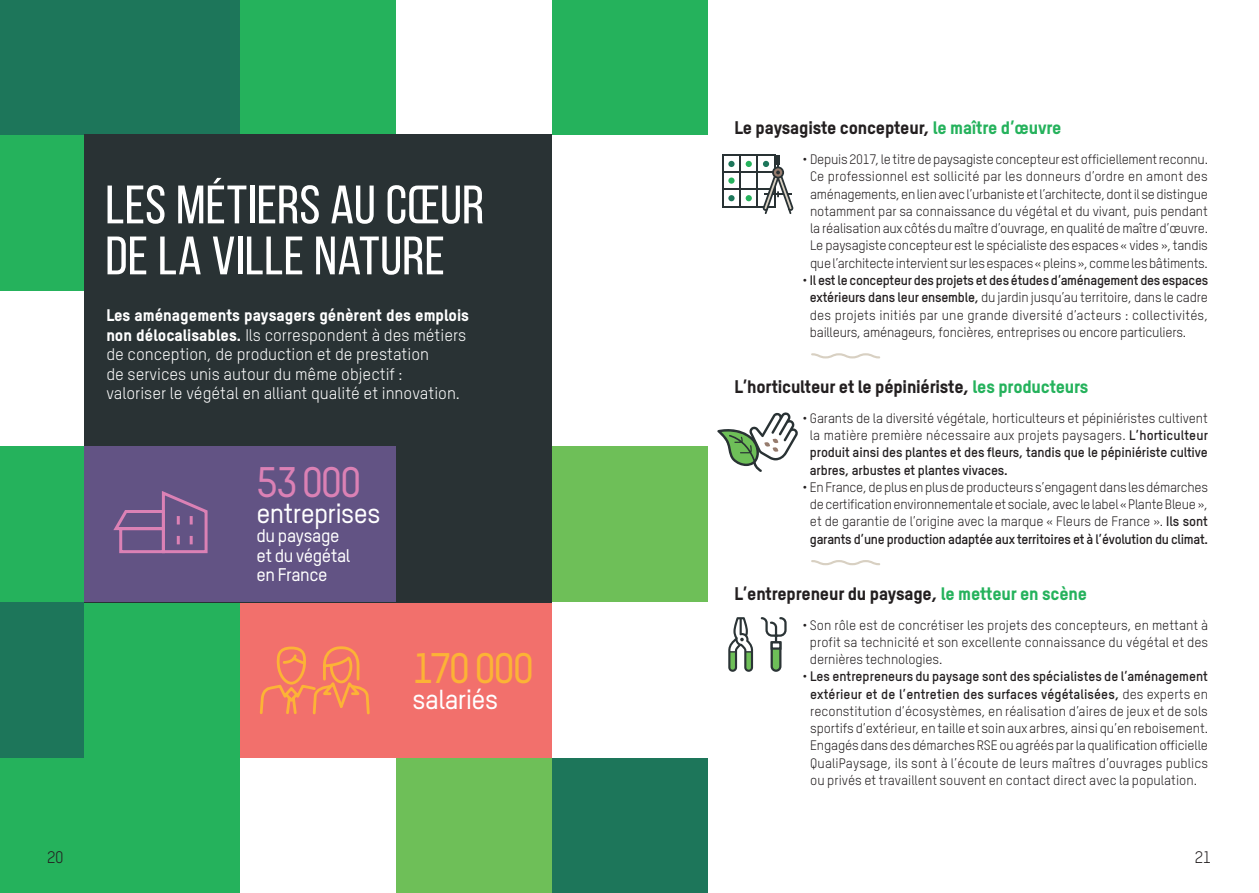
<style>
.page{position:relative;width:1259px;height:893px;background:#fff}
.page>*{position:absolute;margin:0;border:0;box-sizing:border-box;transform-origin:0 0}
.t1{font:54px/51px "Bebas Neue";color:#fff;scale:1.05 1}
.t2{font:500 42px "T Star Pro";letter-spacing:-.055em;color:#fcb336}
.t3{font:500 42px "T Star Pro";color:#db81b5}
.t4{font:500 27px "T Star Pro";letter-spacing:-.02em;color:#fff}
.t5{font:800 18px "T Star Pro";letter-spacing:-.01em;color:#231f20}
.t6{font:500 18px/19.5px "T Star Pro";letter-spacing:-.025em;color:#fff}
.t7{font:16.5px/19.5px "T Star Pro";color:#fff}
.t8{font:16.5px "T Star Pro";color:#231f20}
.t9{font:13.5px/17.2px "T Star Pro";letter-spacing:-.01em;color:#231f20;text-align:center}
.s1{font-weight:800}
.s2{color:#25b25c}
.s3{font-weight:700}
</style>
<div class="page">
<div style="left:0;top:0;width:240px;height:135px;background:#1d765a"></div>
<div style="left:240px;top:0;width:155px;height:135px;background:#25b25c"></div>
<div style="left:551px;top:0;width:156px;height:135px;background:#25b25c"></div>
<div style="left:0;top:758px;width:240px;height:135px;background:#25b25c"></div>
<div style="left:395px;top:758px;width:156px;height:135px;background:#6ebf58"></div>
<div style="left:551px;top:758px;width:156px;height:135px;background:#1d765a"></div>
<div style="left:84px;top:602px;width:156px;height:291px;background:#25b25c"></div>
<div style="left:0;top:602px;width:84px;height:156px;background:#1d765a"></div>
<div style="left:240px;top:602px;width:311px;height:156px;background:#f2706c"></div>
<div style="left:84px;top:135px;width:467px;height:468px;background:#293234"></div>
<div style="left:0;top:135px;width:84px;height:156px;background:#25b25c"></div>
<div style="left:84px;top:446px;width:313px;height:156px;background:#625384"></div>
<div style="left:0;top:446px;width:84px;height:156px;background:#25b25c"></div>
<div style="left:395px;top:446px;width:156px;height:156px;background:#293234"></div>
<div style="left:551px;top:446px;width:156px;height:156px;background:#6ebf58"></div>
<svg style="left:811px;top:353px;width:69px;height:5px"></svg>
<svg style="left:811px;top:560px;width:69px;height:5px"></svg>
<div style="left:722px;top:154px;width:53px;height:53px;background:#293234"></div>
<div style="left:724px;top:156px;width:49px;height:50px;background:#fff"></div>
<hr style="left:739px;top:155px;width:2px;height:51px;background:#293234">
<hr style="left:757px;top:155px;width:1px;height:51px;background:#293234">
<hr style="left:723px;top:171px;width:51px;height:2px;background:#293234">
<hr style="left:723px;top:189px;width:51px;height:1px;background:#293234">
<svg style="left:728px;top:161px;width:6px;height:6px"></svg>
<svg style="left:728px;top:195px;width:6px;height:6px"></svg>
<div style="left:728px;top:177px;width:6px;height:7px;background:#25b25c;border-radius:50%"></div>
<div style="left:745px;top:161px;width:7px;height:6px;background:#25b25c;border-radius:50%"></div>
<div style="left:745px;top:195px;width:7px;height:6px;background:#25b25c;border-radius:50%"></div>
<svg style="left:762px;top:156px;width:31px;height:58px"></svg>
<svg style="left:113px;top:491px;width:95px;height:63px"></svg>
<svg style="left:260px;top:646px;width:110px;height:69px"></svg>
<svg style="left:717px;top:412px;width:81px;height:60px"></svg>
<svg style="left:760px;top:617px;width:27px;height:55px"></svg>
<div style="left:770px;top:641px;width:11px;height:9px;background:#fff;border:2px solid #2b3436"></div>
<svg style="left:728px;top:617px;width:25px;height:55px"></svg>
<h1 class="t1" style="left:105px;top:179px;width:362px">LES MÉTIERS AU CŒUR<br>DE LA VILLE NATURE</h1>
<p class="t7" style="left:106px;top:305px;width:364px"><span class="s1">Les aménagements paysagers génèrent des emplois non délocalisables.</span> Ils correspondent à des métiers de conception, de production et de prestation<br>de services unis autour du même objectif :<br>valoriser le végétal en alliant qualité et innovation.</p>
<h2 class="t3" style="left:257px;top:454px;width:106px">53 000</h2>
<h3 class="t4" style="left:257px;top:495px;width:125px">entreprises</h3>
<h3 class="t6" style="left:257px;top:525px;width:95px">du paysage et du végétal en France</h3>
<h2 class="t2" style="left:412px;top:640px;width:123px">170 000</h2>
<h3 class="t4" style="left:412px;top:681px;width:87px">salariés</h3>
<p class="t8" style="left:47px;top:846px;width:18px">20</p>
<h3 class="t5" style="left:734px;top:115px;width:328px">Le paysagiste concepteur, <span class="s2">le maître d’œuvre</span></h3>
<p class="t9" style="left:802px;top:150px;width:407px">• Depuis 2017, le titre de paysagiste concepteur est officiellement reconnu.<br>Ce professionnel est sollicité par les donneurs d’ordre en amont des aménagements, en lien avec l’urbaniste et l’architecte, dont il se distingue notamment par sa connaissance du végétal et du vivant, puis pendant la réalisation aux côtés du maître d’ouvrage, en qualité demaître d’œuvre.<br>Le paysagiste concepteur est le spécialiste des espaces « vides », tandis que l’architecte intervient sur les espaces « pleins », comme les bâtiments.</p>
<p class="t9" style="left:810px;top:271px;width:400px;text-align:justify;text-indent:-7px">• <span class="s3">Il est le concepteur des projets et des études d’aménagement des espaces extérieurs dans leur ensemble,</span> du jardin jusqu’au territoire, dans le cadre des projets initiés par une grande diversité d’acteurs : collectivités, bailleurs, aménageurs, foncières, entreprises ou encore particuliers.</p>
<h3 class="t5" style="left:734px;top:374px;width:355px">L’horticulteur et le pépiniériste, <span class="s2">les producteurs</span></h3>
<p class="t9" style="left:810px;top:409px;width:399px;text-align:justify;text-indent:-7px">• Garants de la diversité végétale, horticulteurs et pépiniéristes cultivent la matière première nécessaire aux projets paysagers. <span class="s3">L’horticulteur produit ainsi des plantes et des fleurs, tandis que le pépiniériste cultive arbres, arbustes et plantes vivaces.</span></p>
<p class="t9" style="left:802px;top:478px;width:407px">• En France, de plus en plus de producteurs s’engagent dans les démarches de certification environnementale et sociale, avec le label « Plante Bleue », et de garantie de l’origine avec la marque « Fleurs de France ». <span class="s3">Ils sont garants d’une production adaptée aux territoires et à l’évolution du climat.</span></p>
<h3 class="t5" style="left:734px;top:581px;width:354px">L’entrepreneur du paysage, <span class="s2">le metteur en scène</span></h3>
<p class="t9" style="left:810px;top:616px;width:400px;text-align:justify;text-indent:-7px">• Son rôle est de concrétiser les projets des concepteurs, en mettant à profit sa technicité et son excellente connaissance du végétal et des dernières technologies.</p>
<p class="t9" style="left:802px;top:667px;width:407px">• <span class="s3">Les entrepreneurs du paysage sont des spécialistes de l’aménagement extérieur et de l’entretien des surfaces végétalisées,</span> des experts en reconstitution d’écosystèmes, en réalisation d’aires de jeux et de sols sportifs d’extérieur, en taille et soin aux arbres, ainsi qu’en reboisement.<br>Engagés dans des démarches RSE ou agréés par la qualification officielle QualiPaysage, ils sont à l’écoute de leurs maîtres d’ouvrages publics ou privés et travaillent souvent en contact direct avec la population.</p>
<p class="t8" style="left:1195px;top:846px;width:18px">21</p>
</div>
